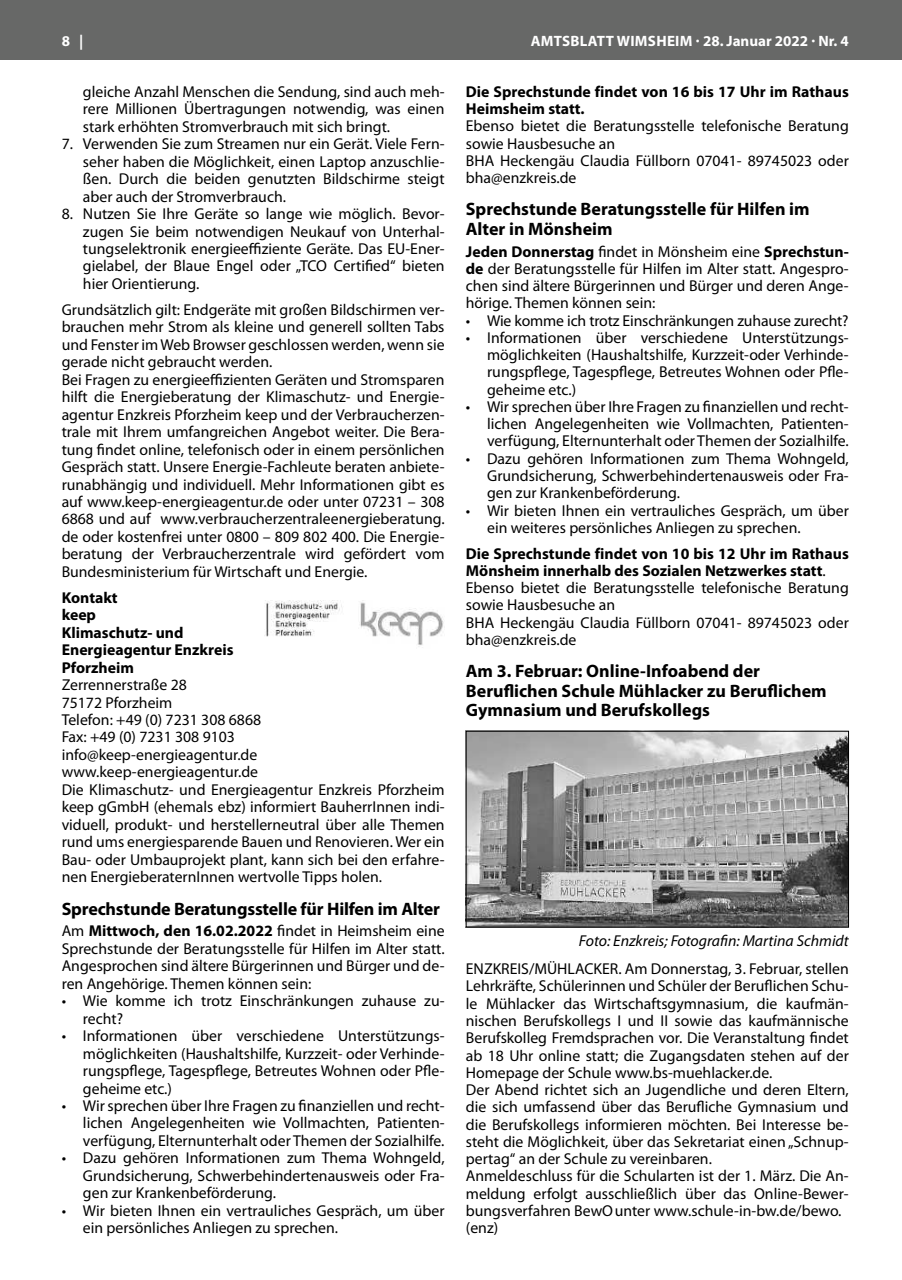
<style>
.page{position:relative;width:902px;height:1280px;background:#fff}
.page>*{position:absolute;margin:0;border:0;box-sizing:border-box;transform-origin:0 0}
.t1{font:700 18px/19.5px "Myriad Pro";color:#000}
.t2{font:15.75px/17.4px "Myriad Pro";color:#000;text-align:justify}
.t3{font:700 15.75px/17.4px "Myriad Pro";color:#000}
.t4{font:italic 15.75px "Myriad Pro";color:#000}
.t5{font:700 15px "Myriad Pro";letter-spacing:.01em;color:#fff}
.s1{font-weight:700}
</style>
<div class="page">
<div style="left:0;top:0;width:901px;height:60px;background:#676867"></div>
<img style="left:264px;top:600px;width:180px;height:45px">
<img style="left:468px;top:733px;width:378px;height:192px">
<div style="left:466px;top:731px;width:382px;height:196px;border:1px solid #000"></div>
<p class="t5" style="left:62px;top:31px;width:23px">8 |</p>
<p class="t5" style="left:530px;top:31px;width:319px">AMTSBLATT WIMSHEIM · 28. Januar 2022 · Nr. 4</p>
<p class="t2" style="left:83px;top:83px;width:363px">gleiche Anzahl Menschen die Sendung, sind auch meh&shy;rere Millionen Übertragungen notwendig, was einen stark erhöhten Stromverbrauch mit sich bringt.</p>
<p class="t2" style="left:83px;top:135px;width:363px;text-indent:-21px">7. Verwenden Sie zum Streamen nur ein Gerät. Viele Fern&shy;seher haben die Möglichkeit, einen Laptop anzuschlie&shy;ßen. Durch die beiden genutzten Bildschirme steigt aber auch der Stromverbrauch.</p>
<p class="t2" style="left:83px;top:205px;width:363px;text-indent:-21px">8. Nutzen Sie Ihre Geräte so lange wie möglich. Bevor&shy;zugen Sie beim notwendigen Neukauf von Unterhal&shy;tungselektronik energieeffiziente Geräte. Das EU-Ener&shy;gielabel, der Blaue Engel oder „TCO Certified“ bieten hier Orientierung.</p>
<p class="t2" style="left:62px;top:301px;width:384px;text-align:left">Grundsätzlich gilt: Endgeräte mit großen Bildschirmen ver&shy;brauchen mehr Strom als kleine und generell sollten Tabs und Fenster im Web Browser geschlossen werden, wenn sie gerade nicht gebraucht werden.<br>Bei Fragen zu energieeffizienten Geräten und Stromsparen hilft die Energieberatung der Klimaschutz- und Energie&shy;agentur Enzkreis Pforzheim keep und der Verbraucherzen&shy;trale mit Ihrem umfangreichen Angebot weiter. Die Bera&shy;tung findet online, telefonisch oder in einem persönlichen Gespräch statt. Unsere Energie-Fachleute beraten anbiete&shy;runabhängig und individuell. Mehr Informationen gibt es auf www.keep-energieagentur.de oder unter 07231 – 308<br>6868 und auf www.verbraucherzentraleenergieberatung. de oder kostenfrei unter 0800 – 809 802 400. Die Energie&shy;beratung der Verbraucherzentrale wird gefördert vom Bundesministerium für Wirtschaft und Energie.</p>
<p class="t3" style="left:62px;top:588px;width:173px">Kontakt<br>keep<br>Klimaschutz- und<br>Energieagentur Enzkreis<br>Pforzheim</p>
<p class="t2" style="left:62px;top:676px;width:384px;text-align:left">Zerrennerstraße 28<br>75172 Pforzheim<br>Telefon: +49 (0) 7231 308 6868<br>Fax: +49 (0) 7231 308 9103<br>info@keep-energieagentur.de www.keep-energieagentur.de<br>Die Klimaschutz- und Energieagentur Enzkreis Pforzheim keep gGmbH (ehemals ebz) informiert BauherrInnen indi&shy;viduell, produkt- und herstellerneutral über alle Themen rund ums energiesparende Bauen und Renovieren. Wer ein Bau- oder Umbauprojekt plant, kann sich bei den erfahre&shy;nen EnergieberaternInnen wertvolle Tipps holen.</p>
<p class="t1" style="left:62px;top:898px;width:380px">Sprechstunde Beratungsstelle für Hilfen im Alter</p>
<p class="t2" style="left:62px;top:922px;width:384px">Am <span class="s1">Mittwoch, den 16.02.2022</span> findet in Heimsheim eine Sprechstunde der Beratungsstelle für Hilfen im Alter statt.<br>Angesprochen sind ältere Bürgerinnen und Bürger und de&shy;ren Angehörige. Themen können sein:</p>
<p class="t2" style="left:83px;top:992px;width:363px;text-indent:-21px">• Wie komme ich trotz Einschränkungen zuhause zu&shy;recht?</p>
<p class="t2" style="left:83px;top:1027px;width:363px;text-indent:-21px">• Informationen über verschiedene Unterstützungs&shy;möglichkeiten (Haushaltshilfe, Kurzzeit- oder Verhinde&shy;rungspflege, Tagespflege, Betreutes Wohnen oder Pfle&shy;geheime etc.)</p>
<p class="t2" style="left:83px;top:1097px;width:363px;text-indent:-21px">• Wir sprechen über Ihre Fragen zu finanziellen und recht&shy;lichen Angelegenheiten wie Vollmachten, Patienten&shy;verfügung, Elternunterhalt oder Themen der Sozialhilfe.</p>
<p class="t2" style="left:83px;top:1149px;width:363px;text-indent:-21px">• Dazu gehören Informationen zum Thema Wohngeld, Grundsicherung, Schwerbehindertenausweis oder Fra&shy;gen zur Krankenbeförderung.</p>
<p class="t2" style="left:83px;top:1201px;width:363px;text-indent:-21px">• Wir bieten Ihnen ein vertrauliches Gespräch, um über ein persönliches Anliegen zu sprechen.</p>
<p class="t3" style="left:466px;top:82px;width:384px">Die Sprechstunde findet von 16 bis 17 Uhr im Rathaus<br>Heimsheim statt.</p>
<p class="t2" style="left:466px;top:117px;width:384px;text-align:left">Ebenso bietet die Beratungsstelle telefonische Beratung sowie Hausbesuche an<br>BHA Heckengäu Claudia Füllborn 07041- 89745023 oder bha@enzkreis.de</p>
<p class="t1" style="left:466px;top:199px;width:345px">Sprechstunde Beratungsstelle für Hilfen im<br>Alter in Mönsheim</p>
<p class="t2" style="left:466px;top:242px;width:384px"><span class="s1">Jeden Donnerstag</span> findet in Mönsheim eine <span class="s1">Sprechstun&shy;de</span> der Beratungsstelle für Hilfen im Alter statt. Angespro&shy;chen sind ältere Bürgerinnen und Bürger und deren Ange&shy;hörige. Themen können sein:</p>
<p class="t2" style="left:466px;top:311px;width:384px">• Wie komme ich trotz Einschränkungen zuhause zurecht?</p>
<p class="t2" style="left:487px;top:329px;width:363px;text-indent:-21px">• Informationen über verschiedene Unterstützungs&shy;möglichkeiten (Haushaltshilfe, Kurzzeit-oder Verhinde&shy;rungspflege, Tagespflege, Betreutes Wohnen oder Pfle&shy;geheime etc.)</p>
<p class="t2" style="left:487px;top:398px;width:363px;text-indent:-21px">• Wir sprechen über Ihre Fragen zu finanziellen und recht&shy;lichen Angelegenheiten wie Vollmachten, Patienten&shy;verfügung, Elternunterhalt oder Themen der Sozialhilfe.</p>
<p class="t2" style="left:487px;top:450px;width:363px;text-indent:-21px">• Dazu gehören Informationen zum Thema Wohngeld, Grundsicherung, Schwerbehindertenausweis oder Fra&shy;gen zur Krankenbeförderung.</p>
<p class="t2" style="left:487px;top:501px;width:363px;text-indent:-21px">• Wir bieten Ihnen ein vertrauliches Gespräch, um über ein weiteres persönliches Anliegen zu sprechen.</p>
<p class="t2" style="left:466px;top:544px;width:384px;text-align:left"><span class="s1">Die Sprechstunde findet von 10 bis 12 Uhr im Rathaus Mönsheim innerhalb des Sozialen Netzwerkes statt</span>.<br>Ebenso bietet die Beratungsstelle telefonische Beratung sowie Hausbesuche an<br>BHA Heckengäu Claudia Füllborn 07041- 89745023 oder bha@enzkreis.de</p>
<p class="t1" style="left:466px;top:661px;width:362px">Am 3. Februar: Online-Infoabend der<br>Beruflichen Schule Mühlacker zu Beruflichem<br>Gymnasium und Berufskollegs</p>
<p class="t4" style="left:579px;top:932px;width:271px">Foto: Enzkreis; Fotografin: Martina Schmidt</p>
<p class="t2" style="left:466px;top:960px;width:384px;text-align:left">ENZKREIS/MÜHLACKER. Am Donnerstag, 3. Februar, stellen Lehrkräfte, Schülerinnen und Schüler der Beruflichen Schu&shy;le Mühlacker das Wirtschaftsgymnasium, die kaufmän&shy;nischen Berufskollegs I und II sowie das kaufmännische Berufskolleg Fremdsprachen vor. Die Veranstaltung findet ab 18 Uhr online statt; die Zugangsdaten stehen auf der Homepage der Schule www.bs-muehlacker.de.<br>Der Abend richtet sich an Jugendliche und deren Eltern, die sich umfassend über das Berufliche Gymnasium und die Berufskollegs informieren möchten. Bei Interesse be&shy;steht die Möglichkeit, über das Sekretariat einen „Schnup&shy;pertag“ an der Schule zu vereinbaren.<br>Anmeldeschluss für die Schularten ist der 1. März. Die An&shy;meldung erfolgt ausschließlich über das Online-Bewer&shy;bungsverfahren BewOunter www.schule-in-bw.de/bewo. (enz)</p>
</div>
